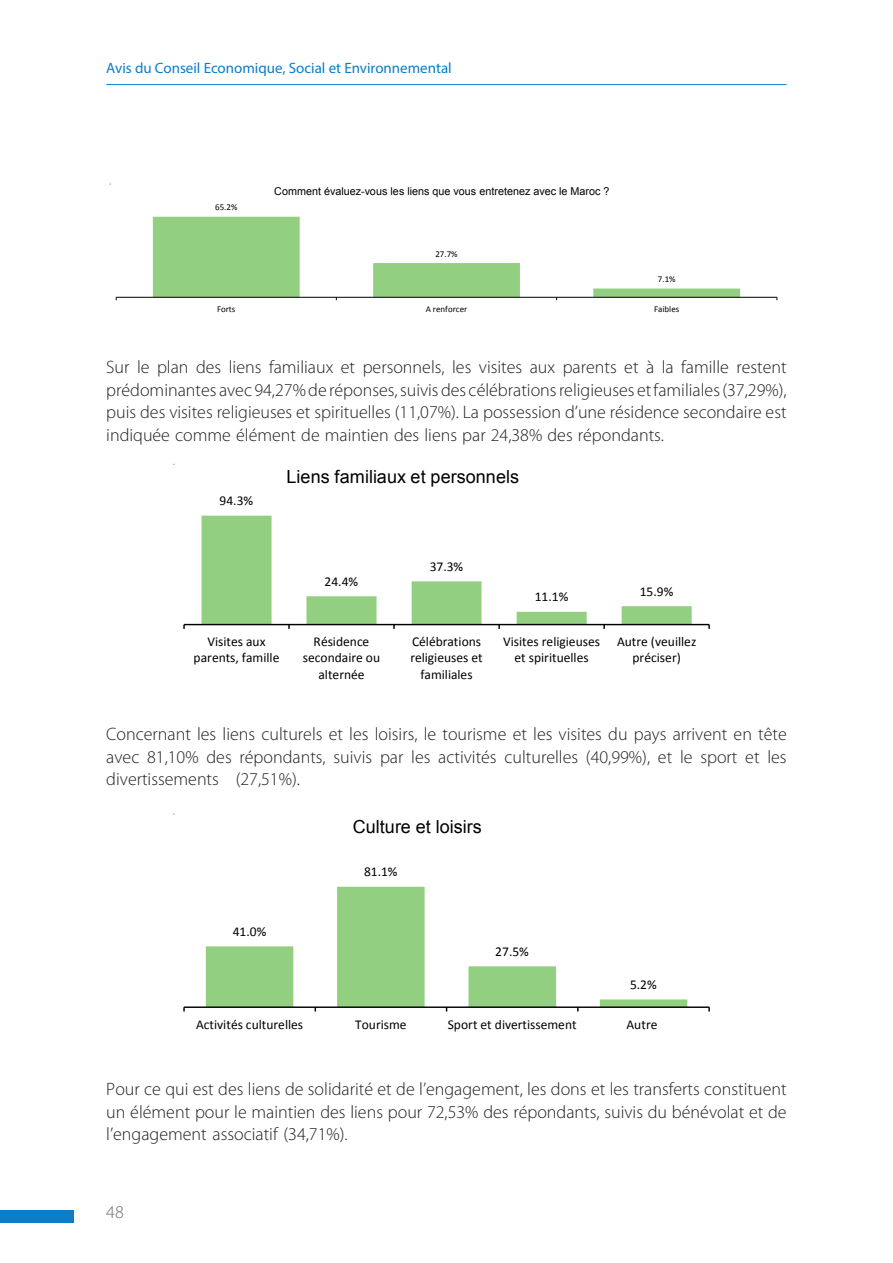
<style>
.page{position:relative;width:893px;height:1263px;background:#fff}
.page>*{position:absolute;margin:0;border:0;box-sizing:border-box;transform-origin:0 0}
.t1{font:300 18px/22.5px "Myriad Pro";color:#231f20;text-align:justify}
.t2{font:18px "Arial";letter-spacing:.005em;color:#000}
.t3{font:300 18px "Myriad Pro";color:#6c6d70}
.t4{font:15px "Myriad Pro";color:#0a7eca}
.t5{font:13.5px/16.5px "Calibri";color:#000;text-align:center}
.t6{font:10.8px "Arial";letter-spacing:.005em;color:#000}
.t7{font:9px "Calibri";color:#000}
</style>
<div class="page">
<div style="left:0;top:1210px;width:74px;height:13px;background:#0a7eca"></div>
<hr style="left:106px;top:84px;width:681px;height:1px;background:#0a7eca">
<svg style="left:153px;top:217px;width:587px;height:80px"></svg>
<hr style="left:116px;top:297px;width:661px;height:1px;background:#000">
<svg style="left:201px;top:516px;width:491px;height:108px"></svg>
<hr style="left:184px;top:624px;width:525px;height:1px;background:#000">
<svg style="left:206px;top:887px;width:481px;height:119px"></svg>
<hr style="left:184px;top:1006px;width:525px;height:2px;background:#000">
<p class="t4" style="left:106px;top:59px;width:347px">Avis du Conseil Economique, Social et Environnemental</p>
<p class="t7" style="left:215px;top:202px;width:24px">65.2%</p>
<p class="t6" style="left:274px;top:185px;width:337px">Comment évaluez-vous les liens que vous entretenez avec le Maroc ?</p>
<p class="t7" style="left:435px;top:248px;width:24px">27.7%</p>
<p class="t7" style="left:658px;top:273px;width:19px">7.1%</p>
<p class="t7" style="left:217px;top:303px;width:20px">Forts</p>
<p class="t7" style="left:426px;top:303px;width:43px">A renforcer</p>
<p class="t7" style="left:654px;top:303px;width:27px">Faibles</p>
<p class="t1" style="left:106px;top:356px;width:682px">Sur le plan des liens familiaux et personnels, les visites aux parents et à la famille restent prédominantes avec 94,27% de réponses, suivis des célébrations religieuses et familiales (37,29%), puis des visites religieuses et spirituelles (11,07%). La possession d’une résidence secondaire est indiquée comme élément de maintien des liens par 24,38% des répondants.</p>
<p class="t5" style="left:220px;top:492px;width:35px">94.3%</p>
<p class="t2" style="left:287px;top:465px;width:234px">Liens familiaux et personnels</p>
<p class="t5" style="left:325px;top:573px;width:35px">24.4%</p>
<p class="t5" style="left:430px;top:558px;width:35px">37.3%</p>
<p class="t5" style="left:535px;top:589px;width:35px">11.1%</p>
<p class="t5" style="left:640px;top:583px;width:35px">15.9%</p>
<p class="t5" style="left:194px;top:633px;width:87px">Visites aux parents, famille</p>
<p class="t5" style="left:303px;top:633px;width:79px">Résidence secondaire ou alternée</p>
<p class="t5" style="left:410px;top:633px;width:74px">Célébrations religieuses et familiales</p>
<p class="t5" style="left:503px;top:633px;width:98px">Visites religieuses et spirituelles</p>
<p class="t5" style="left:617px;top:633px;width:81px">Autre (veuillez préciser)</p>
<p class="t1" style="left:106px;top:723px;width:682px">Concernant les liens culturels et les loisirs, le tourisme et les visites du pays arrivent en tête avec 81,10% des répondants, suivis par les activités culturelles (40,99%), et le sport et les divertissements (27,51%).</p>
<p class="t2" style="left:353px;top:815px;width:130px">Culture et loisirs</p>
<p class="t5" style="left:233px;top:923px;width:35px">41.0%</p>
<p class="t5" style="left:364px;top:863px;width:35px">81.1%</p>
<p class="t5" style="left:495px;top:943px;width:35px">27.5%</p>
<p class="t5" style="left:630px;top:976px;width:28px">5.2%</p>
<p class="t5" style="left:196px;top:1016px;width:109px">Activités culturelles</p>
<p class="t5" style="left:355px;top:1016px;width:53px">Tourisme</p>
<p class="t5" style="left:448px;top:1016px;width:130px">Sport et divertissement</p>
<p class="t5" style="left:627px;top:1016px;width:32px">Autre</p>
<p class="t1" style="left:106px;top:1078px;width:682px">Pour ce qui est des liens de solidarité et de l’engagement, les dons et les transferts constituent un élément pour le maintien des liens pour 72,53% des répondants, suivis du bénévolat et de l’engagement associatif (34,71%).</p>
<p class="t3" style="left:106px;top:1202px;width:19px">48</p>
</div>
